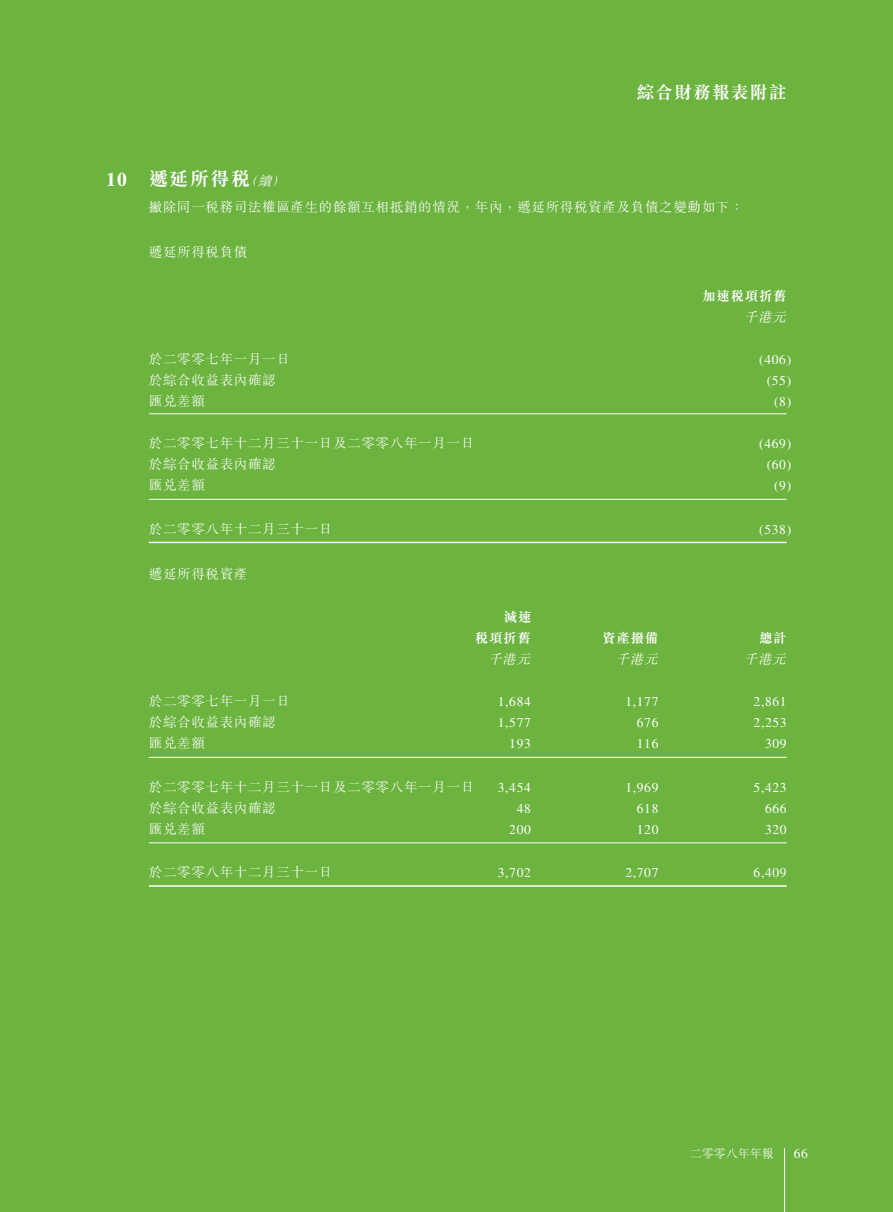
<style>
.page{position:relative;width:893px;height:1212px;background:#6cb43f}
.page>*{position:absolute;margin:0;border:0;box-sizing:border-box;transform-origin:0 0}
.t1{font:700 19.5px "M Sung HK";letter-spacing:.05em;color:#fff}
.t2{font:700 18px "M Sung HK";letter-spacing:.05em;color:#fff}
.t3{font:300 13.5px "M Sung HK";letter-spacing:.05em;color:#fff}
.t4{font:13.5px "Times LT Std";letter-spacing:.05em;color:#fff}
.t5{font:700 13.5px/21px "M Sung HK";letter-spacing:.05em;color:#fff;text-align:right}
.t6{font:italic 300 13.5px "M Sung HK";color:#fff}
.t7{font:300 12px "M Sung HK";color:#fff}
.s1{font-family:"Times LT Std"}
.s2{font-weight:300;font-style:italic;font-size:13.5px}
.s3{font-weight:300;font-style:italic}
</style>
<div class="page">
<hr style="left:784px;top:1148px;width:1px;height:64px;background:#fff">
<hr style="left:149px;top:413px;width:638px;height:1px;background:#fff">
<hr style="left:149px;top:499px;width:638px;height:1px;background:#fff">
<hr style="left:149px;top:542px;width:638px;height:1px;background:#fff">
<hr style="left:149px;top:757px;width:638px;height:1px;background:#fff">
<hr style="left:149px;top:842px;width:638px;height:1px;background:#fff">
<hr style="left:149px;top:885px;width:638px;height:2px;background:#fff">
<p class="t2" style="left:636px;top:80px;width:152px">綜合財務報表附註</p>
<p class="t1" style="left:106px;top:165px;width:185px"><span class="s1">10</span> 遞延所得稅<span class="s2">（續）</span></p>
<p class="t3" style="left:149px;top:198px;width:596px">撇除同一稅務司法權區產生的餘額互相抵銷的情況，年內，遞延所得稅資產及負債之變動如下：</p>
<p class="t3" style="left:149px;top:243px;width:100px">遞延所得稅負債</p>
<p class="t5" style="left:702px;top:285px;width:89px">加速稅項折舊<span class="s3">千港元</span></p>
<p class="t3" style="left:149px;top:349px;width:143px">於二零零七年一月一日</p>
<p class="t4" style="left:759px;top:352px;width:33px">(406)</p>
<p class="t3" style="left:149px;top:370px;width:128px">於綜合收益表內確認</p>
<p class="t4" style="left:767px;top:373px;width:26px">(55)</p>
<p class="t3" style="left:149px;top:391px;width:58px">匯兌差額</p>
<p class="t4" style="left:774px;top:394px;width:19px">(8)</p>
<p class="t3" style="left:149px;top:433px;width:327px">於二零零七年十二月三十一日及二零零八年一月一日</p>
<p class="t4" style="left:759px;top:436px;width:33px">(469)</p>
<p class="t3" style="left:149px;top:454px;width:128px">於綜合收益表內確認</p>
<p class="t4" style="left:767px;top:457px;width:26px">(60)</p>
<p class="t3" style="left:149px;top:475px;width:58px">匯兌差額</p>
<p class="t4" style="left:774px;top:478px;width:19px">(9)</p>
<p class="t3" style="left:149px;top:519px;width:185px">於二零零八年十二月三十一日</p>
<p class="t4" style="left:759px;top:521px;width:33px">(538)</p>
<p class="t3" style="left:149px;top:564px;width:100px">遞延所得稅資產</p>
<p class="t5" style="left:475px;top:606px;width:58px">減速<br>稅項折舊</p>
<p class="t5" style="left:602px;top:627px;width:58px">資產撥備</p>
<p class="t5" style="left:759px;top:627px;width:29px">總計</p>
<p class="t6" style="left:488px;top:649px;width:47px">千港元</p>
<p class="t6" style="left:616px;top:649px;width:47px">千港元</p>
<p class="t6" style="left:744px;top:649px;width:47px">千港元</p>
<p class="t3" style="left:149px;top:691px;width:143px">於二零零七年一月一日</p>
<p class="t4" style="left:498px;top:694px;width:35px">1,684</p>
<p class="t4" style="left:625px;top:694px;width:35px">1,177</p>
<p class="t4" style="left:754px;top:694px;width:35px">2,861</p>
<p class="t3" style="left:149px;top:712px;width:128px">於綜合收益表內確認</p>
<p class="t4" style="left:498px;top:715px;width:35px">1,577</p>
<p class="t4" style="left:637px;top:715px;width:23px">676</p>
<p class="t4" style="left:754px;top:715px;width:35px">2,253</p>
<p class="t3" style="left:149px;top:733px;width:58px">匯兌差額</p>
<p class="t4" style="left:509px;top:736px;width:23px">193</p>
<p class="t4" style="left:637px;top:736px;width:23px">116</p>
<p class="t4" style="left:765px;top:736px;width:23px">309</p>
<p class="t3" style="left:149px;top:777px;width:327px">於二零零七年十二月三十一日及二零零八年一月一日</p>
<p class="t4" style="left:498px;top:779px;width:35px">3,454</p>
<p class="t4" style="left:625px;top:779px;width:35px">1,969</p>
<p class="t4" style="left:754px;top:779px;width:35px">5,423</p>
<p class="t3" style="left:149px;top:798px;width:128px">於綜合收益表內確認</p>
<p class="t4" style="left:517px;top:800px;width:16px">48</p>
<p class="t4" style="left:637px;top:800px;width:23px">618</p>
<p class="t4" style="left:765px;top:800px;width:23px">666</p>
<p class="t3" style="left:149px;top:819px;width:58px">匯兌差額</p>
<p class="t4" style="left:509px;top:821px;width:23px">200</p>
<p class="t4" style="left:637px;top:821px;width:23px">120</p>
<p class="t4" style="left:765px;top:821px;width:23px">320</p>
<p class="t3" style="left:149px;top:862px;width:185px">於二零零八年十二月三十一日</p>
<p class="t4" style="left:498px;top:865px;width:35px">3,702</p>
<p class="t4" style="left:625px;top:865px;width:35px">2,707</p>
<p class="t4" style="left:754px;top:865px;width:35px">6,409</p>
<p class="t7" style="left:690px;top:1145px;width:86px">二零零八年年報</p>
<p class="t4" style="left:794px;top:1146px;width:16px">66</p>
</div>
